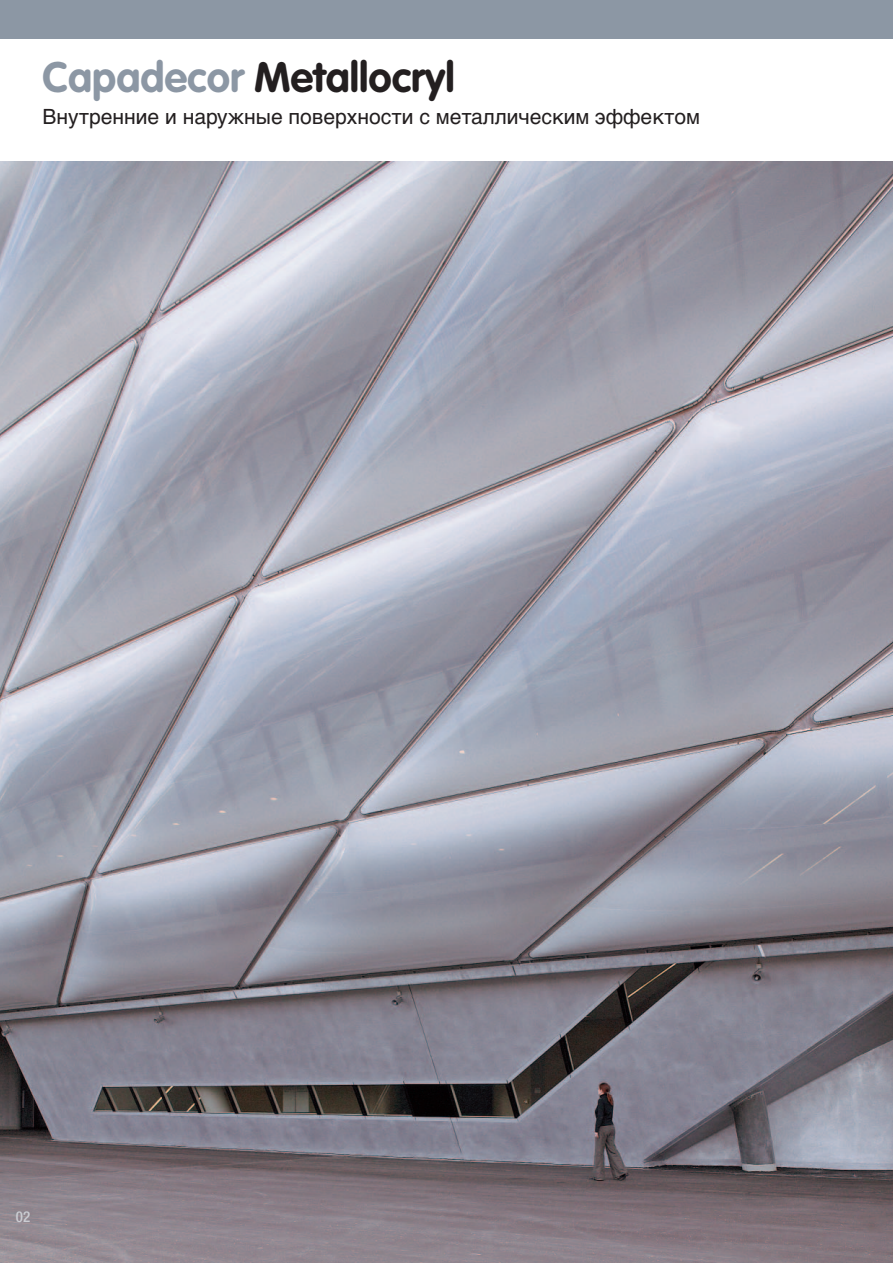
<style>
.page{position:relative;width:893px;height:1263px;background:#fff}
.page>*{position:absolute;margin:0;border:0;box-sizing:border-box;transform-origin:0 0}
.t1{font:700 42px "VAG Rounded";color:#231f20}
.t2{font:21px "Helvetica Cyr Upright";color:#231f20}
.t3{font:500 condensed 15px "Helvetica Neue";color:#cbcdd3}
.s1{color:#8c97a4}
</style>
<div class="page">
<img style="left:0;top:162px;width:892px;height:1101px">
<div style="left:0;top:0;width:892px;height:38px;background:#8c97a4"></div>
<h1 class="t1" style="left:43px;top:59px;width:414px"><span class="s1">Capadecor</span> Metallocryl</h1>
<p class="t2" style="left:43px;top:109px;width:659px">Внутренние и наружные поверхности с металлическим эффектом</p>
<p class="t3" style="left:16px;top:1212px;width:16px">02</p>
</div>
